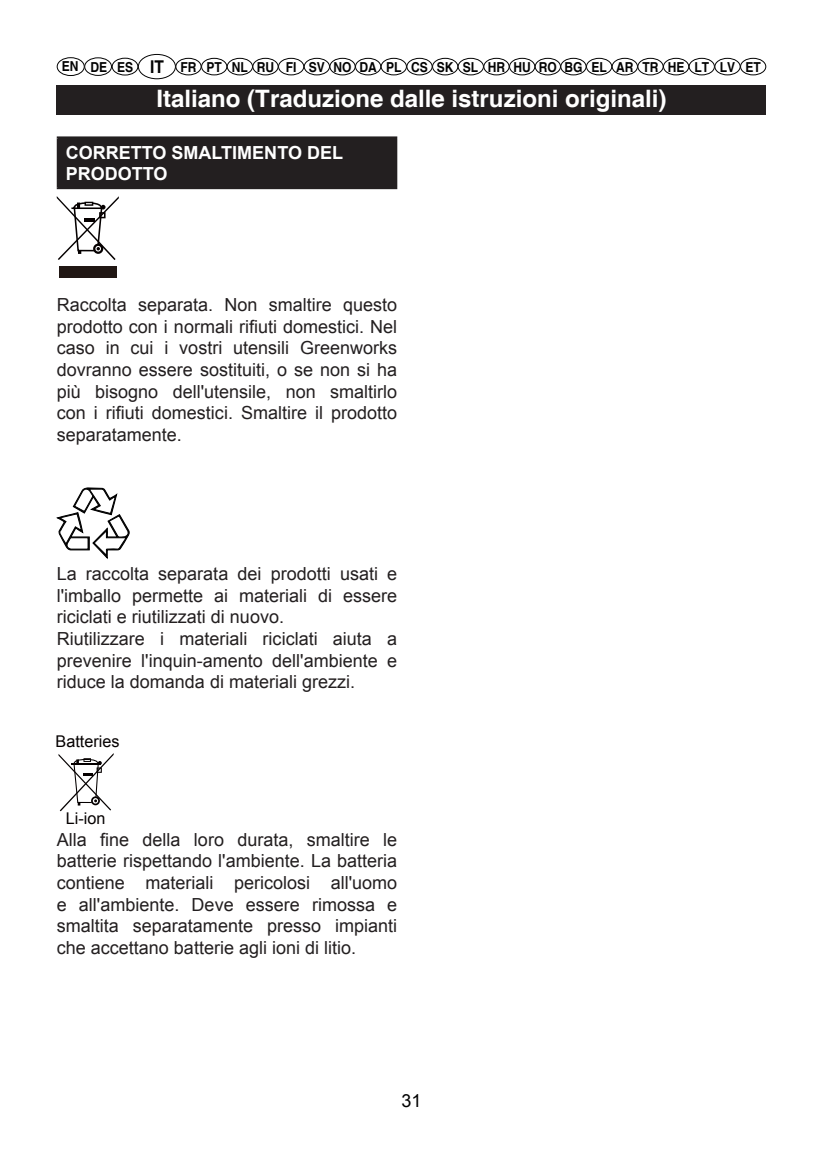
<style>
.page{position:relative;width:823px;height:1163px;background:#fff}
.page>*{position:absolute;margin:0;border:0;box-sizing:border-box;transform-origin:0 0}
.t1{font:700 24px "Helvetica";color:#fff}
.t2{font:18px/21.6px "Arial";color:#231f20;text-align:justify}
.t3{font:700 18px/21.6px "Arial";color:#fff}
.t4{font:18px "Arial";color:#000}
.t5{font:16.2px "Arial";color:#050000}
.t6{font:700 13.8px "Helvetica";color:#030303;scale:.88 1}
.s1{font-size:17.6px}
</style>
<div class="page">
<div style="left:57px;top:86px;width:708px;height:29px;background:#231f20"></div>
<div style="left:57px;top:57px;width:28px;height:19px;border:1px solid #030303;border-radius:50%"></div>
<div style="left:84px;top:57px;width:28px;height:19px;border:1px solid #030303;border-radius:50%"></div>
<div style="left:112px;top:58px;width:26px;height:17px;border:1px solid #030303;border-radius:50%"></div>
<div style="left:138px;top:54px;width:38px;height:25px;border:1px solid #030303;border-radius:50%"></div>
<div style="left:175px;top:58px;width:26px;height:17px;border:1px solid #030303;border-radius:50%"></div>
<div style="left:201px;top:58px;width:26px;height:17px;border:1px solid #030303;border-radius:50%"></div>
<div style="left:227px;top:58px;width:26px;height:17px;border:1px solid #030303;border-radius:50%"></div>
<div style="left:252px;top:58px;width:26px;height:17px;border:1px solid #030303;border-radius:50%"></div>
<div style="left:278px;top:58px;width:26px;height:17px;border:1px solid #030303;border-radius:50%"></div>
<div style="left:303px;top:58px;width:27px;height:17px;border:1px solid #030303;border-radius:50%"></div>
<div style="left:329px;top:58px;width:26px;height:17px;border:1px solid #030303;border-radius:50%"></div>
<div style="left:355px;top:58px;width:26px;height:17px;border:1px solid #030303;border-radius:50%"></div>
<div style="left:380px;top:58px;width:26px;height:17px;border:1px solid #030303;border-radius:50%"></div>
<div style="left:406px;top:58px;width:26px;height:17px;border:1px solid #030303;border-radius:50%"></div>
<div style="left:432px;top:58px;width:26px;height:17px;border:1px solid #030303;border-radius:50%"></div>
<div style="left:457px;top:58px;width:26px;height:17px;border:1px solid #030303;border-radius:50%"></div>
<div style="left:483px;top:58px;width:26px;height:17px;border:1px solid #030303;border-radius:50%"></div>
<div style="left:509px;top:58px;width:26px;height:17px;border:1px solid #030303;border-radius:50%"></div>
<div style="left:534px;top:58px;width:26px;height:17px;border:1px solid #030303;border-radius:50%"></div>
<div style="left:560px;top:58px;width:26px;height:17px;border:1px solid #030303;border-radius:50%"></div>
<div style="left:585px;top:58px;width:26px;height:17px;border:1px solid #030303;border-radius:50%"></div>
<div style="left:611px;top:58px;width:26px;height:17px;border:1px solid #030303;border-radius:50%"></div>
<div style="left:637px;top:58px;width:26px;height:17px;border:1px solid #030303;border-radius:50%"></div>
<div style="left:662px;top:58px;width:26px;height:17px;border:1px solid #030303;border-radius:50%"></div>
<div style="left:688px;top:58px;width:26px;height:17px;border:1px solid #030303;border-radius:50%"></div>
<div style="left:714px;top:58px;width:26px;height:17px;border:1px solid #030303;border-radius:50%"></div>
<div style="left:739px;top:58px;width:26px;height:17px;border:1px solid #030303;border-radius:50%"></div>
<div style="left:58px;top:137px;width:338px;height:51px;background:#231f20"></div>
<hr style="left:57px;top:136px;width:340px;height:2px;background:#231f20">
<hr style="left:57px;top:138px;width:2px;height:49px;background:#231f20">
<hr style="left:395px;top:138px;width:2px;height:49px;background:#231f20">
<hr style="left:57px;top:187px;width:340px;height:2px;background:#231f20">
<svg style="left:57px;top:196px;width:62px;height:64px"></svg>
<div style="left:59px;top:266px;width:58px;height:12px;background:#211714"></div>
<svg style="left:56px;top:487px;width:74px;height:72px"></svg>
<svg style="left:58px;top:753px;width:56px;height:58px"></svg>
<p class="t6" style="left:62px;top:58px;width:795px">EN DE ES <span class="s1">IT</span> FR PT NL RU FI SV NO DA PL CS SK SL HR HU RO BG EL AR TR HE LT LV ET</p>
<h1 class="t1" style="left:156px;top:84px;width:511px">Italiano (Traduzione dalle istruzioni originali)</h1>
<p class="t3" style="left:66px;top:142px;width:279px">CORRETTO SMALTIMENTO DEL<br>PRODOTTO</p>
<p class="t2" style="left:57px;top:294px;width:342px">Raccolta separata. Non smaltire questo prodotto con i normali rifiuti domestici. Nel caso in cui i vostri utensili Greenworks dovranno essere sostituiti, o se non si ha più bisogno dell'utensile, non smaltirlo con i rifiuti domestici. Smaltire il prodotto separatamente.</p>
<p class="t2" style="left:57px;top:563px;width:342px">La raccolta separata dei prodotti usati e l'imballo permette ai materiali di essere riciclati e riutilizzati di nuovo.</p>
<p class="t2" style="left:57px;top:628px;width:342px">Riutilizzare i materiali riciclati aiuta a prevenire l'inquin-amento dell'ambiente e riduce la domanda di materiali grezzi.</p>
<p class="t5" style="left:56px;top:730px;width:65px">Batteries</p>
<p class="t5" style="left:66px;top:807px;width:41px">Li-ion</p>
<p class="t2" style="left:57px;top:828px;width:342px">Alla fine della loro durata, smaltire le batterie rispettando l'ambiente. La batteria contiene materiali pericolosi all'uomo e all'ambiente. Deve essere rimossa e smaltita separatamente presso impianti che accettano batterie agli ioni di litio.</p>
<p class="t4" style="left:401px;top:1088px;width:22px">31</p>
</div>
